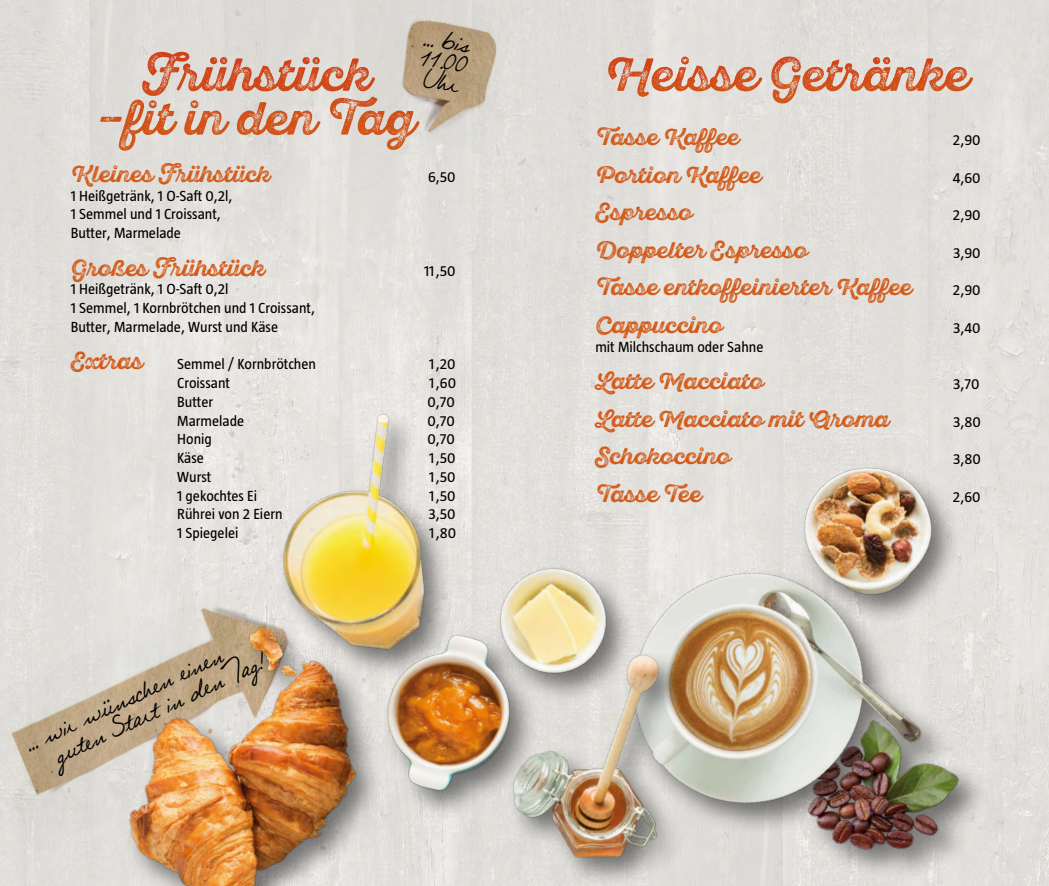
<style>
.page{position:relative;width:1049px;height:886px;background:#fff}
.page>*{position:absolute;margin:0;border:0;box-sizing:border-box;transform-origin:0 0}
.t1{font:26.25px/20.6px "Larissa Handwriting";color:#000}
.t2{font:22.5px "Sant Elia Rough Bold Thr";color:#d35917}
.t3{font:15px/18.8px "Taz";color:#000}
</style>
<div class="page">
<img style="left:0;top:0;width:1049px;height:886px">
<img style="left:753px;top:697px;width:245px;height:185px">
<svg style="left:100px;top:52px;width:93px;height:99px;background:#dbbbac"></svg>
<svg style="left:608px;top:57px;width:45px;height:40px;background:#daa792"></svg>
<img style="left:0;top:566px;width:97px;height:287px">
<img style="left:361px;top:0;width:157px;height:154px">
<img style="left:738px;top:517px;width:208px;height:325px">
<img style="left:750px;top:405px;width:296px;height:284px">
<img style="left:97px;top:378px;width:641px;height:508px">
<h1 class="t1" style="left:425px;top:26px;width:49px;text-align:justify;rotate:8deg">… bis 11.00<br>Uhr</h1>
<h2 class="t2" style="left:71px;top:161px;width:200px">Kleines Frühstück</h2>
<p class="t3" style="left:428px;top:167px;width:29px">6,50</p>
<p class="t3" style="left:71px;top:186px;width:163px">1 Heißgetränk, 1 O-Saft 0,2l,<br>1 Semmel und 1 Croissant,<br>Butter, Marmelade</p>
<h2 class="t2" style="left:71px;top:255px;width:195px">Großes Frühstück</h2>
<p class="t3" style="left:424px;top:261px;width:33px">11,50</p>
<p class="t3" style="left:71px;top:280px;width:246px">1 Heißgetränk, 1 O-Saft 0,2l<br>1 Semmel, 1 Kornbrötchen und 1 Croissant,<br>Butter, Marmelade, Wurst und Käse</p>
<h2 class="t2" style="left:71px;top:348px;width:73px">Extras</h2>
<p class="t3" style="left:177px;top:355px;width:140px">Semmel / Kornbrötchen</p>
<p class="t3" style="left:429px;top:355px;width:28px">1,20</p>
<p class="t3" style="left:177px;top:373px;width:54px">Croissant</p>
<p class="t3" style="left:429px;top:373px;width:28px">1,60</p>
<p class="t3" style="left:177px;top:392px;width:37px">Butter</p>
<p class="t3" style="left:427px;top:392px;width:29px">0,70</p>
<p class="t3" style="left:177px;top:411px;width:68px">Marmelade</p>
<p class="t3" style="left:427px;top:411px;width:29px">0,70</p>
<p class="t3" style="left:177px;top:430px;width:36px">Honig</p>
<p class="t3" style="left:427px;top:430px;width:29px">0,70</p>
<p class="t3" style="left:177px;top:448px;width:28px">Käse</p>
<p class="t3" style="left:429px;top:448px;width:28px">1,50</p>
<p class="t3" style="left:177px;top:467px;width:36px">Wurst</p>
<p class="t3" style="left:429px;top:467px;width:28px">1,50</p>
<p class="t3" style="left:177px;top:486px;width:81px">1 gekochtes Ei</p>
<p class="t3" style="left:429px;top:486px;width:28px">1,50</p>
<p class="t3" style="left:177px;top:505px;width:107px">Rührei von 2 Eiern</p>
<p class="t3" style="left:428px;top:505px;width:29px">3,50</p>
<p class="t3" style="left:177px;top:523px;width:63px">1 Spiegelei</p>
<p class="t3" style="left:429px;top:523px;width:29px">1,80</p>
<h1 class="t1" style="left:40px;top:724px;width:231px;line-height:23.1px;text-indent:-21px;rotate:-25deg">… wir wünschen einen guten Start in den Tag!</h1>
<h2 class="t2" style="left:595px;top:124px;width:145px">Tasse Kaffee</h2>
<p class="t3" style="left:953px;top:131px;width:29px">2,90</p>
<h2 class="t2" style="left:595px;top:162px;width:167px">Portion Kaffee</h2>
<p class="t3" style="left:953px;top:168px;width:29px">4,60</p>
<h2 class="t2" style="left:595px;top:199px;width:98px">Espresso</h2>
<p class="t3" style="left:953px;top:206px;width:29px">2,90</p>
<h2 class="t2" style="left:595px;top:237px;width:214px">Doppelter Espresso</h2>
<p class="t3" style="left:953px;top:243px;width:29px">3,90</p>
<h2 class="t2" style="left:595px;top:274px;width:318px">Tasse entkoffeinierter Kaffee</h2>
<p class="t3" style="left:953px;top:281px;width:29px">2,90</p>
<h2 class="t2" style="left:595px;top:312px;width:128px">Cappuccino</h2>
<p class="t3" style="left:953px;top:318px;width:29px">3,40</p>
<p class="t3" style="left:595px;top:337px;width:170px">mit Milchschaum oder Sahne</p>
<h2 class="t2" style="left:595px;top:368px;width:169px">Latte Macciato</h2>
<p class="t3" style="left:953px;top:375px;width:28px">3,70</p>
<h2 class="t2" style="left:595px;top:406px;width:295px">Latte Macciato mit Aroma</h2>
<p class="t3" style="left:953px;top:412px;width:29px">3,80</p>
<h2 class="t2" style="left:595px;top:443px;width:136px">Schokoccino</h2>
<p class="t3" style="left:953px;top:450px;width:29px">3,80</p>
<h2 class="t2" style="left:595px;top:481px;width:107px">Tasse Tee</h2>
<p class="t3" style="left:953px;top:487px;width:29px">2,60</p>
</div>
